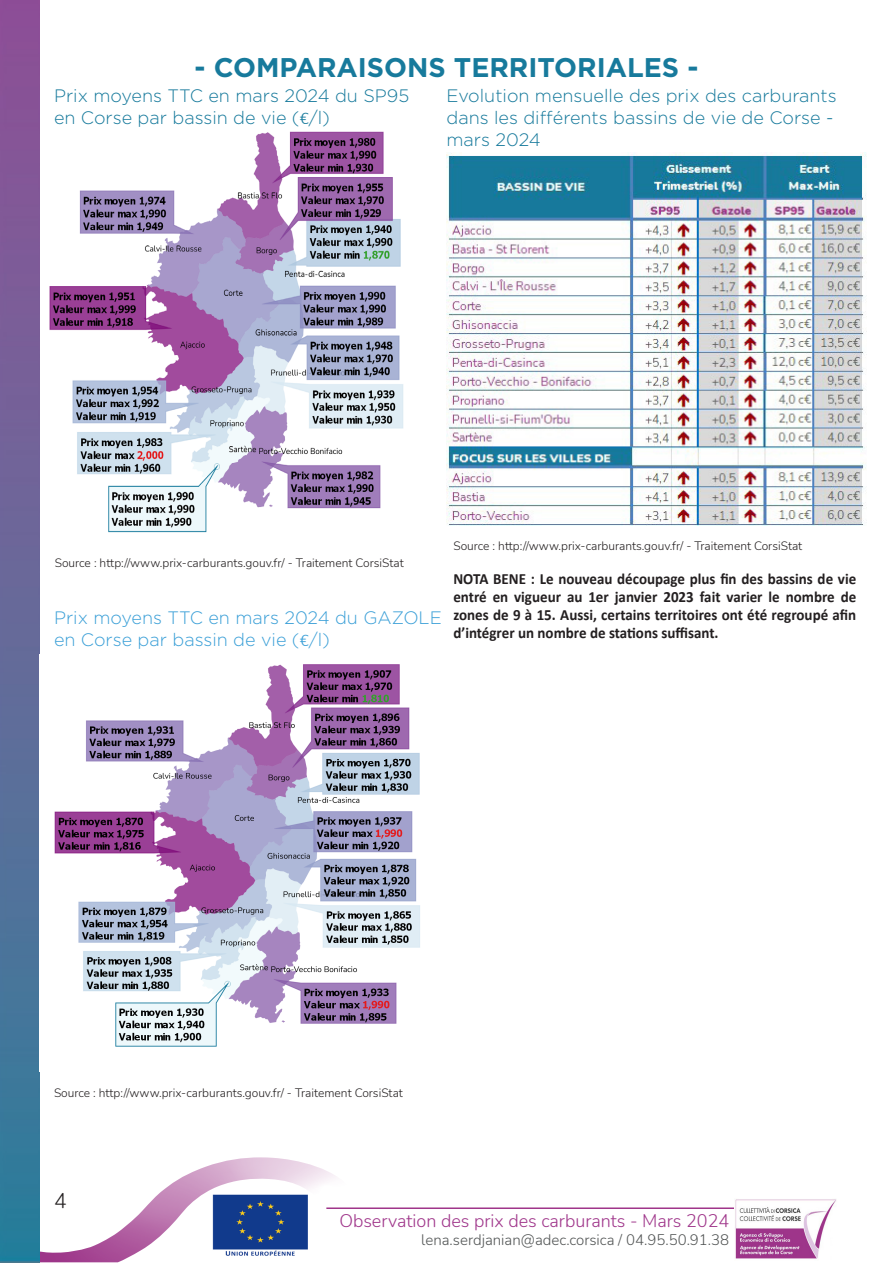
<style>
.page{position:relative;width:893px;height:1263px;background:#fff}
.page>*{position:absolute;margin:0;border:0;box-sizing:border-box;transform-origin:0 0}
.t1{font:700 27px "Gotham HTF";color:#177a9c}
.t2{font:300 21px "Nunito";color:#231f20}
.t3{font:300 18px/21.6px "Gotham HTF";color:#177a9c}
.t4{font:300 18px/21.6px "Gotham HTF";color:#3a9fd7}
.t5{font:300 18px "Nunito";color:#9f358a}
.t6{font:700 15.6px/18px "Calibri";color:#231f20;text-align:justify;scale:.96 1}
.t7{font:300 15px "Nunito";color:#515454}
.t8{font:300 12px "Nunito";color:#231f20}
.s1{font-family:"Calibri"}
</style>
<div class="page">
<svg style="left:39px;top:1157px;width:297px;height:105px"></svg>
<hr style="left:326px;top:1207px;width:409px;height:2px;background:#9f358a">
<img style="left:735px;top:1199px;width:101px;height:60px">
<img style="left:0;top:0;width:39px;height:1263px">
<img style="left:212px;top:1194px;width:95px;height:62px">
<img style="left:54px;top:664px;width:366px;height:383px">
<img style="left:49px;top:131px;width:355px;height:402px">
<img style="left:446px;top:152px;width:420px;height:373px">
<p class="t1" style="left:195px;top:52px;width:505px">- COMPARAISONS TERRITORIALES -</p>
<p class="t3" style="left:54px;top:85px;width:357px">Prix moyens TTC en mars 2024 du SP95 en Corse par bassin de vie (<span class="s1">€</span>/l)</p>
<p class="t3" style="left:446px;top:85px;width:392px">Evolution mensuelle des prix des carburants dans les différents bassins de vie de Corse - mars 2024</p>
<p class="t8" style="left:55px;top:554px;width:350px">Source : http://www.prix-carburants.gouv.fr/ - Traitement CorsiStat</p>
<p class="t4" style="left:54px;top:607px;width:389px">Prix moyens TTC en mars 2024 du GAZOLE en Corse par bassin de vie (<span class="s1">€</span>/l)</p>
<p class="t8" style="left:453px;top:537px;width:350px">Source : http://www.prix-carburants.gouv.fr/ - Traitement CorsiStat</p>
<p class="t6" style="left:453px;top:570px;width:421px">NOTA BENE : Le nouveau découpage plus fin des bassins de vie entré en vigueur au 1er janvier 2023 fait varier le nombre de zones de 9 à 15. Aussi, certains territoires ont été regroupé afin d’intégrer un nombre de stations suffisant.</p>
<p class="t8" style="left:54px;top:1084px;width:350px">Source : http://www.prix-carburants.gouv.fr/ - Traitement CorsiStat</p>
<h2 class="t2" style="left:54px;top:1186px;width:14px">4</h2>
<p class="t5" style="left:339px;top:1208px;width:391px">Observation des prix des carburants - Mars 2024</p>
<p class="t7" style="left:421px;top:1229px;width:309px">lena.serdjanian@adec.corsica / 04.95.50.91.38</p>
</div>
